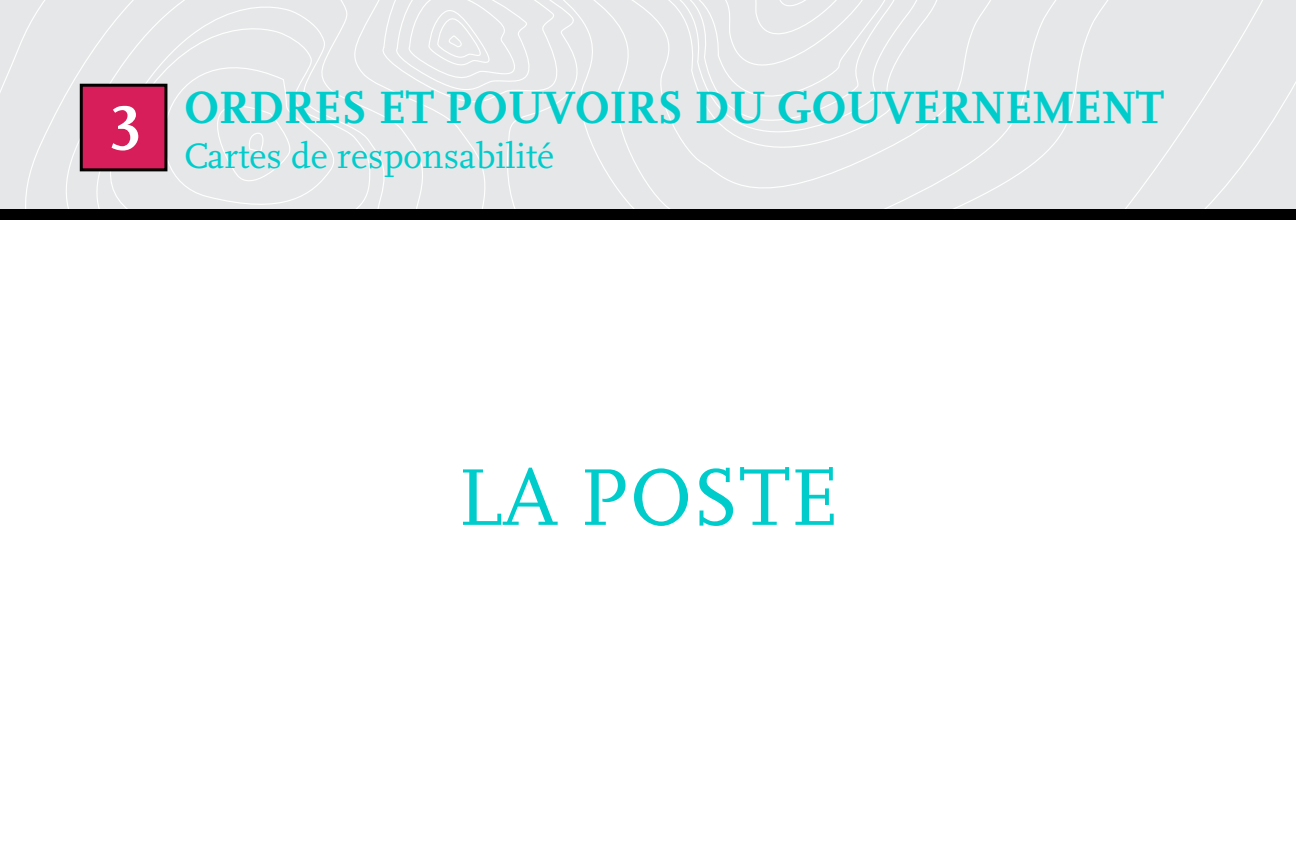
<style>
.page{position:relative;width:1296px;height:864px;background:#fff}
.page>*{position:absolute;margin:0;border:0;box-sizing:border-box;transform-origin:0 0}
.t1{font:84px "Scala LF";color:#0cc}
.t2{font:700 65.7px "Scala LF";color:#fff}
.t3{font:700 47.4px "Scala LF";letter-spacing:-.01em;color:#0cc}
.t4{font:36.9px "Scala LF";color:#0cc}
</style>
<div class="page">
<div style="left:0;top:0;width:1296px;height:210px;background:#e6e7e8"></div>
<div style="left:0;top:210px;width:1296px;height:10px;background:#000"></div>
<div style="left:81px;top:85px;width:85px;height:85px;background:#d81d5b"></div>
<div style="left:80px;top:84px;width:87px;height:87px;border:3px solid #000"></div>
<h2 class="t2" style="left:109px;top:91px;width:34px">3</h2>
<p class="t3" style="left:184px;top:81px;width:982px">ORDRES ET POUVOIRS DU GOUVERNEMENT</p>
<p class="t4" style="left:184px;top:136px;width:372px">Cartes de responsabilité</p>
<h1 class="t1" style="left:457px;top:452px;width:383px">la poste</h1>
</div>
